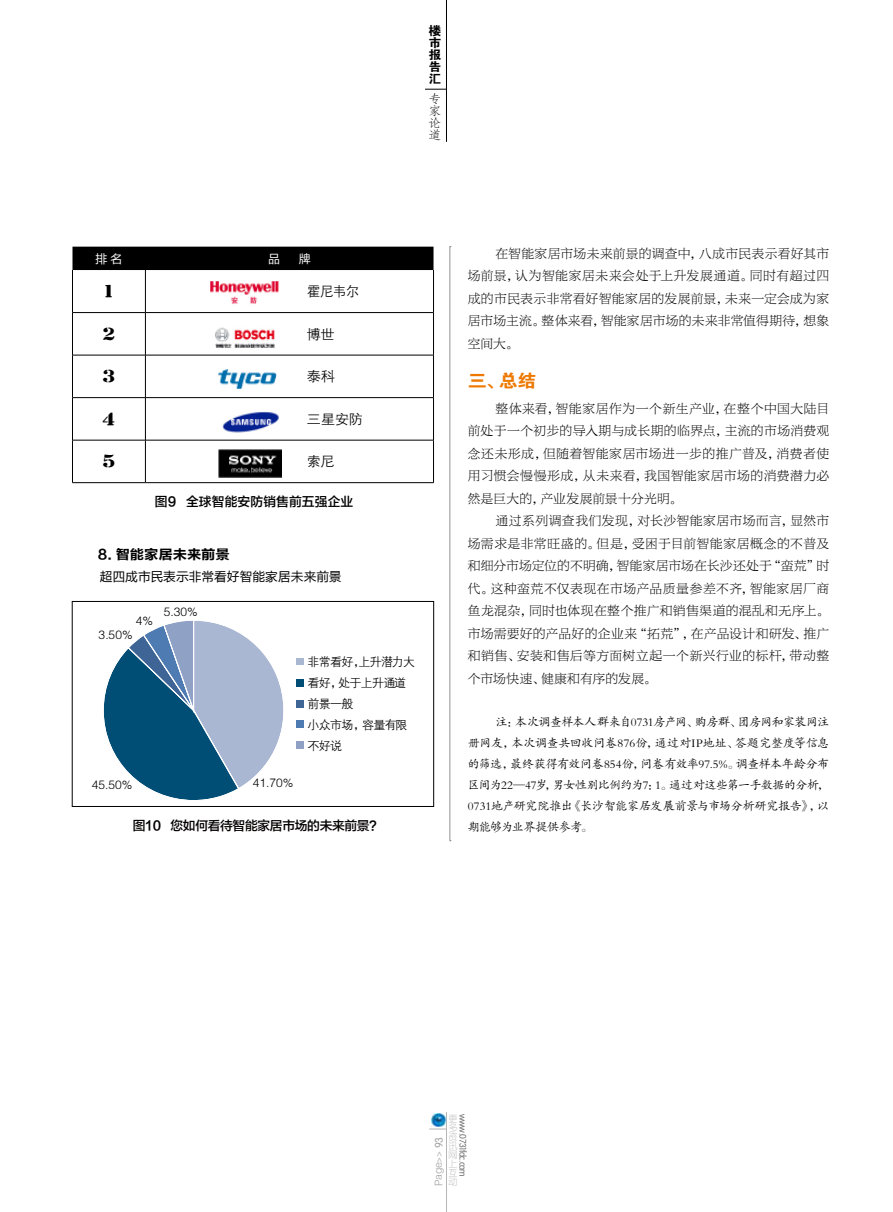
<style>
.page{position:relative;width:893px;height:1212px;background:#fff}
.page>*{position:absolute;margin:0;border:0;box-sizing:border-box;transform-origin:0 0}
.t1{font:18px "FZDHTJW GB1 0";color:#ee7800;scale:1.05 1}
.t2{font:15.3px "Bundy Yellow Solid";color:#000}
.t3{font:15px "Bundy Yellow Solid";color:#000}
.t4{font:13.5px "FZLTCHJW GB1 0";color:#000;scale:1.06 1}
.t5{font:13.5px "FZZDXK GBK1 0";letter-spacing:-.025em;color:#000;scale:1.05 1}
.t6{font:13.5px "FZZDXK GBK1 0";letter-spacing:-.025em;color:#000}
.t7{font:12.75px/22.5px "FZBYFKSK GBK1 0";letter-spacing:.03em;color:#000;text-align:justify}
.t8{font:12.75px "FZLTZHK GBK1 0";letter-spacing:-.025em;color:#040000}
.t9{font:12.75px "FZLTHK GBK1 0";letter-spacing:-.005em;color:#000}
.t10{font:12.75px "FZLTZHK GBK1 0";letter-spacing:.005em;color:#000}
.t11{font:12.3px/11.9px "FZDHTJW GB1 0";color:#000;text-align:justify;scale:1.05 1}
.t12{font:12.3px/12.1px "FZFSJW GB1 0";color:#000;text-align:justify;scale:1.05 1}
.t13{font:12px/21px "FZKTK GBK1 0";letter-spacing:-.03em;color:#000;text-align:justify}
.t14{font:12px/20.9px "FZZDXK GBK1 0";letter-spacing:-.05em;color:#000}
.t15{font:12px "FZLTHK GBK1 0";color:#fff}
.t16{font:10.5px "FZZDXJW GB1 0";color:#9fa0a0}
.t17{font:9.45px "FZY3 JW GB1 0";letter-spacing:-.05em;color:#727171;scale:.95 1}
.t18{font:9px/9px "FZY1 JW GB1 0";color:#b5b6b6;text-align:justify}
.s1{font-size:9px}
.s2{font-family:"FZY3 JW GB1 0";font-size:10.95px}
</style>
<div class="page">
<hr style="left:446px;top:1112px;width:1px;height:100px;background:#b5b6b6">
<svg style="left:429px;top:1128px;width:17px;height:1px"></svg>
<img style="left:432px;top:1113px;width:13px;height:14px">
<hr style="left:446px;top:0;width:1px;height:142px;background:#000">
<svg style="left:425px;top:89px;width:21px;height:1px"></svg>
<div style="left:72px;top:601px;width:362px;height:206px;border:1px solid #000"></div>
<svg style="left:103px;top:620px;width:181px;height:180px"></svg>
<div style="left:297px;top:658px;width:7px;height:7px;background:#a9b7d3"></div>
<div style="left:297px;top:679px;width:7px;height:8px;background:#004d76"></div>
<div style="left:297px;top:700px;width:7px;height:7px;background:#3e6595"></div>
<div style="left:297px;top:720px;width:7px;height:8px;background:#4d7bb2"></div>
<div style="left:297px;top:741px;width:7px;height:8px;background:#8fa1c5"></div>
<div style="left:72px;top:247px;width:361px;height:23px;background:#000"></div>
<hr style="left:72px;top:270px;width:1px;height:42px;background:#000">
<hr style="left:145px;top:270px;width:1px;height:42px;background:#000">
<hr style="left:433px;top:270px;width:1px;height:42px;background:#000">
<hr style="left:72px;top:312px;width:73px;height:1px;background:#000">
<hr style="left:72px;top:313px;width:1px;height:42px;background:#000">
<hr style="left:145px;top:312px;width:289px;height:1px;background:#000">
<hr style="left:145px;top:313px;width:1px;height:42px;background:#000">
<hr style="left:433px;top:313px;width:1px;height:42px;background:#000">
<hr style="left:72px;top:355px;width:73px;height:1px;background:#000">
<hr style="left:72px;top:355px;width:1px;height:42px;background:#000">
<hr style="left:145px;top:355px;width:289px;height:1px;background:#000">
<hr style="left:145px;top:355px;width:1px;height:42px;background:#000">
<hr style="left:433px;top:355px;width:1px;height:42px;background:#000">
<hr style="left:72px;top:397px;width:73px;height:1px;background:#000">
<hr style="left:72px;top:398px;width:1px;height:42px;background:#000">
<hr style="left:145px;top:397px;width:289px;height:1px;background:#000">
<hr style="left:145px;top:398px;width:1px;height:42px;background:#000">
<hr style="left:433px;top:398px;width:1px;height:42px;background:#000">
<hr style="left:72px;top:440px;width:73px;height:1px;background:#000">
<hr style="left:72px;top:440px;width:1px;height:42px;background:#000">
<hr style="left:145px;top:440px;width:289px;height:1px;background:#000">
<hr style="left:145px;top:440px;width:1px;height:42px;background:#000">
<hr style="left:433px;top:440px;width:1px;height:42px;background:#000">
<hr style="left:72px;top:482px;width:73px;height:1px;background:#000">
<hr style="left:145px;top:482px;width:289px;height:1px;background:#000">
<img style="left:222px;top:412px;width:57px;height:21px">
<img style="left:215px;top:327px;width:60px;height:21px">
<img style="left:210px;top:281px;width:69px;height:24px">
<img style="left:218px;top:369px;width:59px;height:20px">
<img style="left:219px;top:450px;width:63px;height:28px">
<svg style="left:450px;top:246px;width:1px;height:595px"></svg>
<p class="t11" style="left:429px;top:26px;width:14px">楼市报告汇</p>
<p class="t12" style="left:429px;top:93px;width:13px">专家论道</p>
<p class="t15" style="left:95px;top:252px;width:28px">排 名</p>
<p class="t15" style="left:268px;top:252px;width:13px">品</p>
<p class="t15" style="left:299px;top:252px;width:13px">牌</p>
<p class="t3" style="left:105px;top:284px;width:9px">1</p>
<p class="t6" style="left:307px;top:284px;width:54px">霍尼韦尔</p>
<p class="t2" style="left:103px;top:326px;width:14px">2</p>
<p class="t5" style="left:307px;top:326px;width:28px">博世</p>
<p class="t2" style="left:103px;top:369px;width:14px">3</p>
<p class="t5" style="left:307px;top:369px;width:28px">泰科</p>
<p class="t2" style="left:102px;top:411px;width:15px">4</p>
<p class="t5" style="left:307px;top:411px;width:55px">三星安防</p>
<p class="t2" style="left:103px;top:454px;width:14px">5</p>
<p class="t5" style="left:307px;top:454px;width:28px">索尼</p>
<p class="t10" style="left:155px;top:495px;width:200px">图9 全球智能安防销售前五强企业</p>
<p class="t14" style="left:331px;top:444px;width:25px">户外</p>
<p class="t14" style="left:331px;top:483px;width:36px">互联网</p>
<p class="t4" style="left:98px;top:547px;width:126px">8. 智能家居未来前景</p>
<p class="t9" style="left:100px;top:569px;width:243px">超四成市民表示非常看好智能家居未来前景</p>
<p class="t14" style="left:136px;top:611px;width:19px">4%</p>
<p class="t14" style="left:99px;top:625px;width:36px">3.50%</p>
<p class="t14" style="left:164px;top:601px;width:36px">5.30%</p>
<p class="t14" style="left:92px;top:774px;width:42px">45.50%</p>
<p class="t14" style="left:253px;top:773px;width:42px">41.70%</p>
<p class="t14" style="left:307px;top:652px;width:109px">非常看好，上升潜力大看好，处于上升通道前景一般<br>小众市场，容量有限不好说</p>
<p class="t8" style="left:133px;top:818px;width:251px">图10 您如何看待智能家居市场的未来前景？</p>
<p class="t7" style="left:468px;top:242px;width:363px;text-indent:28px">在智能家居市场未来前景的调查中，八成市民表示看好其市场前景，认为智能家居未来会处于上升发展通道。同时有超过四成的市民表示非常看好智能家居的发展前景，未来一定会成为家居市场主流。整体来看，智能家居市场的未来非常值得期待，想象空间大。</p>
<h1 class="t1" style="left:468px;top:371px;width:67px">三、总结</h1>
<p class="t7" style="left:468px;top:397px;width:363px;text-indent:28px">整体来看，智能家居作为一个新生产业，在整个中国大陆目前处于一个初步的导入期与成长期的临界点，主流的市场消费观念还未形成，但随着智能家居市场进一步的推广普及，消费者使用习惯会慢慢形成，从未来看，我国智能家居市场的消费潜力必然是巨大的，产业发展前景十分光明。</p>
<p class="t7" style="left:468px;top:510px;width:363px;text-indent:28px">通过系列调查我们发现，对长沙智能家居市场而言，显然市场需求是非常旺盛的。但是，受困于目前智能家居概念的不普及和细分市场定位的不明确，智能家居市场在长沙还处于“蛮荒”时代。这种蛮荒不仅表现在市场产品质量参差不齐，智能家居厂商鱼龙混杂，同时也体现在整个推广和销售渠道的混乱和无序上。市场需要好的产品好的企业来“拓荒”，在产品设计和研发、推广和销售、安装和售后等方面树立起一个新兴行业的标杆，带动整个市场快速、健康和有序的发展。</p>
<p class="t13" style="left:468px;top:711px;width:363px;text-indent:28px">注：本次调查样本人群来自0731房产网、购房群、团房网和家装网注册网友，本次调查共回收问卷876份，通过对IP地址、答题完整度等信息的筛选，最终获得有效问卷854份，问卷有效率97.5%。调查样本年龄分布区间为22—47岁，男女性别比例约为7：1。通过对这些第一手数据的分析，0731地产研究院推出《长沙智能家居发展前景与市场分析研究报告》，以期能够为业界提供参考。</p>
<p class="t18" style="left:449px;top:1114px;width:11px">更多资讯网上互动</p>
<p class="t17" style="left:468px;top:1114px;width:68px;rotate:90deg">www.0731fdc.com</p>
<p class="t16" style="left:433px;top:1186px;width:51px;rotate:-90deg">Page<span class="s1">&gt;&gt;</span> <span class="s2">93</span></p>
</div>
